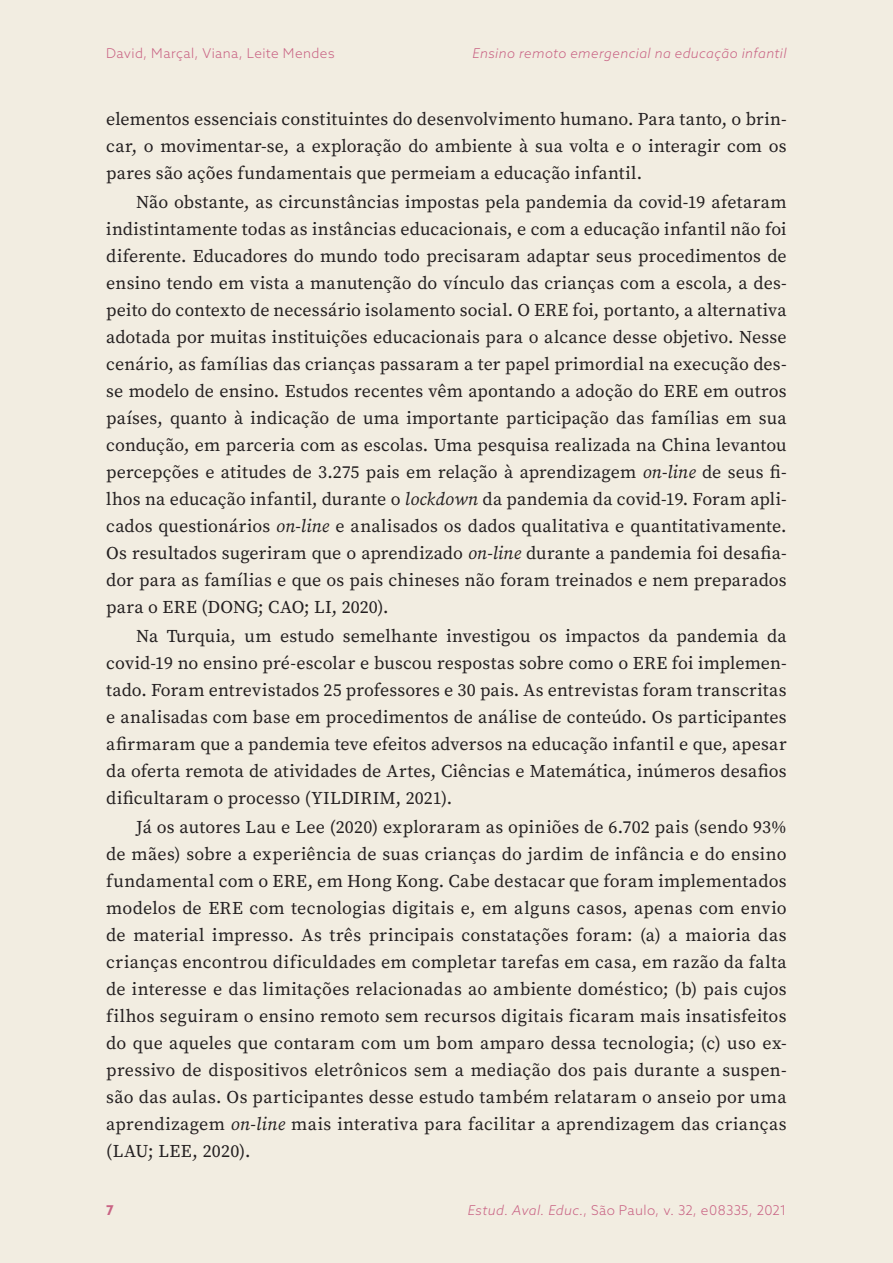
<style>
.page{position:relative;width:893px;height:1263px;background:#f2ede1}
.page>*{position:absolute;margin:0;border:0;box-sizing:border-box;transform-origin:0 0}
.t1{font:18px/27px "Source Serif Variable";letter-spacing:.01em;color:#231f20;text-align:justify}
.t2{font:300 13.5px "Azo Sans";letter-spacing:.03em;color:#c96384}
.t3{font:italic 300 13.5px "Azo Sans";letter-spacing:.03em;color:#c96384}
.t4{font:700 13.5px "Azo Sans";color:#c96384}
.s1{font-style:italic}
</style>
<div class="page">
<p class="t2" style="left:106px;top:45px;width:230px">David, Marçal, Viana, Leite Mendes</p>
<p class="t3" style="left:472px;top:45px;width:316px">Ensino remoto emergencial na educação infantil</p>
<p class="t1" style="left:106px;top:105px;width:682px">elementos essenciais constituintes do desenvolvimento humano. Para tanto, o brin&shy;car, o movimentar-se, a exploração do ambiente à sua volta e o interagir com os pares são ações fundamentais que permeiam a educação infantil.</p>
<p class="t1" style="left:106px;top:188px;width:682px;text-indent:30px">Não obstante, as circunstâncias impostas pela pandemia da covid-19 afetaram indistintamente todas as instâncias educacionais, e com a educação infantil não foi diferente. Educadores do mundo todo precisaram adaptar seus procedimentos de ensino tendo em vista a manutenção do vínculo das crianças com a escola, a des&shy;peito do contexto de necessário isolamento social. O ERE foi, portanto, a alternativa adotada por muitas instituições educacionais para o alcance desse objetivo. Nesse cenário, as famílias das crianças passaram a ter papel primordial na execução des&shy;se modelo de ensino. Estudos recentes vêm apontando a adoção do ERE em outros países, quanto à indicação de uma importante participação das famílias em sua condução, em parceria com as escolas. Uma pesquisa realizada na China levantou percepções e atitudes de 3.275 pais em relação à aprendizagem <span class="s1">on-line</span> de seus fi&shy;lhos na educação infantil, durante o <span class="s1">lockdown</span> da pandemia da covid-19. Foram apli&shy;cados questionários <span class="s1">on-line</span> e analisados os dados qualitativa e quantitativamente.<br>Os resultados sugeriram que o aprendizado <span class="s1">on-line</span> durante a pandemia foi desafia&shy;dor para as famílias e que os pais chineses não foram treinados e nem preparados para o ERE (DONG; CAO; LI, 2020).</p>
<p class="t1" style="left:106px;top:622px;width:682px;text-indent:30px">Na Turquia, um estudo semelhante investigou os impactos da pandemia da covid-19 no ensino pré-escolar e buscou respostas sobre como o ERE foi implemen&shy;tado. Foram entrevistados 25 professores e 30 pais. As entrevistas foram transcritas e analisadas com base em procedimentos de análise de conteúdo. Os participantes afirmaram que a pandemia teve efeitos adversos na educação infantil e que, apesar da oferta remota de atividades de Artes, Ciências e Matemática, inúmeros desafios dificultaram o processo (YILDIRIM, 2021).</p>
<p class="t1" style="left:106px;top:813px;width:682px;text-indent:30px">Já os autores Lau e Lee (2020) exploraram as opiniões de 6.702 pais (sendo 93% de mães) sobre a experiência de suas crianças do jardim de infância e do ensino fundamental com o ERE, em Hong Kong. Cabe destacar que foram implementados modelos de ERE com tecnologias digitais e, em alguns casos, apenas com envio de material impresso. As três principais constatações foram: (a) a maioria das crianças encontrou dificuldades em completar tarefas em casa, em razão da falta de interesse e das limitações relacionadas ao ambiente doméstico; (b) pais cujos filhos seguiram o ensino remoto sem recursos digitais ficaram mais insatisfeitos do que aqueles que contaram com um bom amparo dessa tecnologia; (c) uso ex&shy;pressivo de dispositivos eletrônicos sem a mediação dos pais durante a suspen&shy;são das aulas. Os participantes desse estudo também relataram o anseio por uma aprendizagem <span class="s1">on-line</span> mais interativa para facilitar a aprendizagem das crianças (LAU; LEE, 2020).</p>
<p class="t4" style="left:106px;top:1201px;width:9px">7</p>
<p class="t2" style="left:468px;top:1201px;width:320px"><span class="s1">Estud. Aval. Educ.</span>, São Paulo, v. 32, e08335, 2021</p>
</div>
